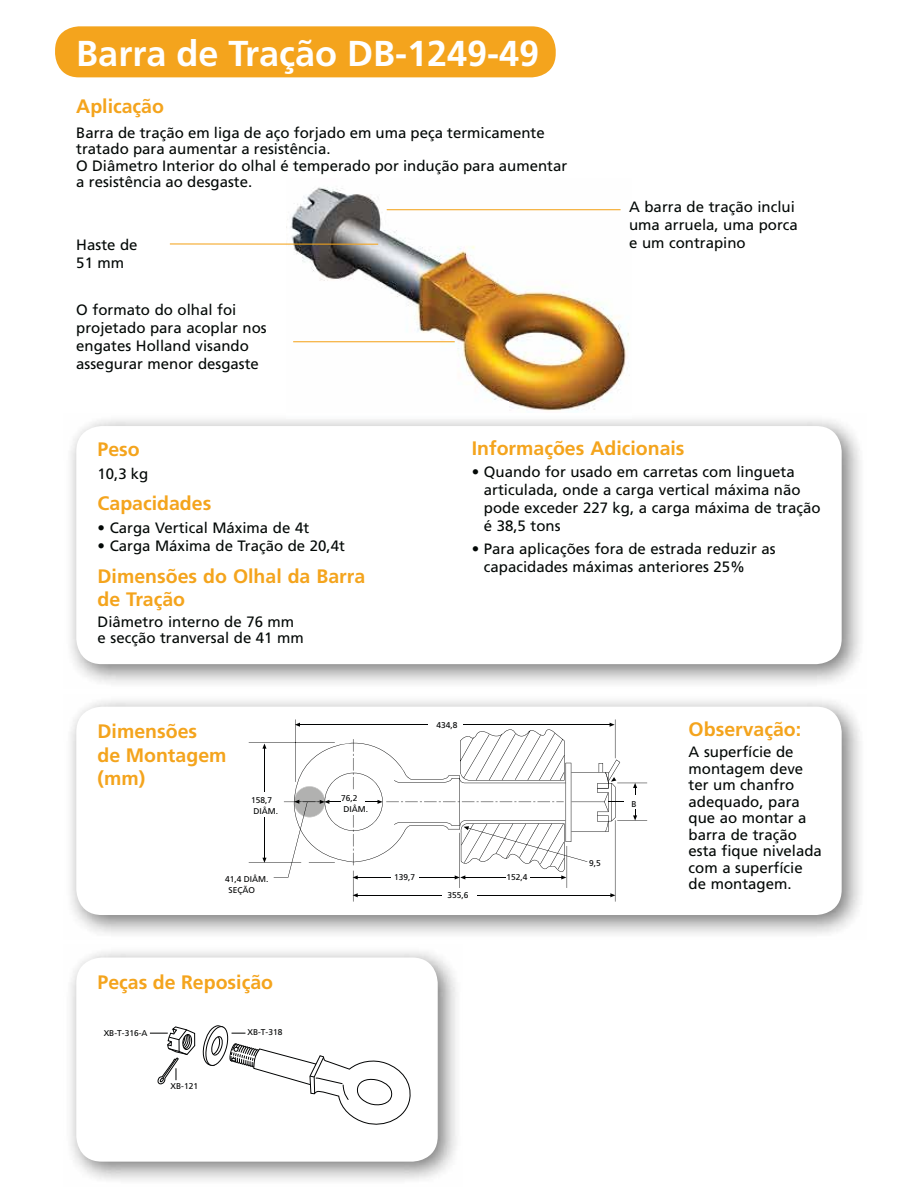
<style>
.page{position:relative;width:918px;height:1188px;background:#fff}
.page>*{position:absolute;margin:0;border:0;box-sizing:border-box;transform-origin:0 0}
.t1{font:700 36px "Frutiger";color:#fff}
.t2{font:700 19.5px/23.4px "Frutiger";color:#f4a41d}
.t3{font:15px/16.5px "Frutiger";color:#030806}
.t4{font:8.4px/10.5px "Frutiger";color:#010202}
</style>
<div class="page">
<div style="left:55px;top:26px;width:501px;height:51px;background:#f4a41d;border-radius:24px"></div>
<img style="left:286px;top:187px;width:344px;height:225px">
<svg style="left:202px;top:1025px;width:209px;height:100px"></svg>
<svg style="left:150px;top:1026px;width:45px;height:59px"></svg>
<hr style="left:617px;top:821px;width:30px;height:1px;background:#010202">
<hr style="left:617px;top:783px;width:30px;height:1px;background:#010202">
<hr style="left:615px;top:820px;width:1px;height:82px;background:#010202">
<hr style="left:615px;top:719px;width:1px;height:39px;background:#010202">
<hr style="left:295px;top:719px;width:1px;height:63px;background:#010202">
<hr style="left:249px;top:742px;width:86px;height:1px;background:#010202">
<hr style="left:249px;top:863px;width:52px;height:1px;background:#010202">
<hr style="left:353px;top:871px;width:1px;height:31px;background:#010202">
<hr style="left:567px;top:846px;width:1px;height:42px;background:#010202">
<hr style="left:460px;top:833px;width:1px;height:55px;background:#010202">
<hr style="left:357px;top:895px;width:85px;height:1px;background:#010202">
<svg style="left:353px;top:893px;width:5px;height:4px"></svg>
<hr style="left:477px;top:895px;width:134px;height:1px;background:#010202">
<svg style="left:610px;top:893px;width:5px;height:4px"></svg>
<svg style="left:633px;top:783px;width:4px;height:12px"></svg>
<svg style="left:633px;top:809px;width:4px;height:12px"></svg>
<hr style="left:264px;top:748px;width:1px;height:44px;background:#010202">
<svg style="left:262px;top:744px;width:5px;height:5px"></svg>
<hr style="left:264px;top:817px;width:1px;height:41px;background:#010202">
<svg style="left:262px;top:858px;width:5px;height:5px"></svg>
<svg style="left:274px;top:723px;width:350px;height:157px"></svg>
<hr style="left:170px;top:243px;width:208px;height:2px;background:#f4a41d">
<hr style="left:293px;top:341px;width:162px;height:1px;background:#f4a41d">
<hr style="left:387px;top:209px;width:234px;height:1px;background:#f4a41d">
<h1 class="t1" style="left:76px;top:39px;width:464px">Barra de Tração DB-1249-49</h1>
<h2 class="t2" style="left:76px;top:96px;width:89px">Aplicação</h2>
<p class="t3" style="left:76px;top:125px;width:492px">Barra de tração em liga de aço forjado em uma peça termicamente tratado para aumentar a resistência.<br>O Diâmetro Interior do olhal é temperado por indução para aumentar a resistência ao desgaste.</p>
<p class="t3" style="left:629px;top:199px;width:170px;line-height:18px">A barra de tração inclui uma arruela, uma porca</p>
<p class="t3" style="left:76px;top:238px;width:63px">Haste de</p>
<p class="t3" style="left:629px;top:236px;width:118px">e um contrapino</p>
<p class="t3" style="left:76px;top:256px;width:49px">51 mm</p>
<p class="t3" style="left:76px;top:302px;width:192px;line-height:18px">O formato do olhal foi projetado para acoplar nos engates Holland visando assegurar menor desgaste</p>
<h2 class="t2" style="left:98px;top:439px;width:44px">Peso</h2>
<p class="t3" style="left:98px;top:466px;width:52px">10,3 kg</p>
<h2 class="t2" style="left:98px;top:493px;width:115px">Capacidades</h2>
<p class="t3" style="left:98px;top:520px;width:213px">• Carga Vertical Máxima de 4t</p>
<p class="t3" style="left:98px;top:538px;width:249px">• Carga Máxima de Tração de 20,4t</p>
<h2 class="t2" style="left:98px;top:566px;width:269px">Dimensões do Olhal da Barra de Tração</h2>
<p class="t3" style="left:98px;top:614px;width:208px">Diâmetro interno de 76 mm e secção tranversal de 41 mm</p>
<h2 class="t2" style="left:472px;top:438px;width:214px">Informações Adicionais</h2>
<p class="t3" style="left:484px;top:464px;width:338px;line-height:18px;text-indent:-12px">• Quando for usado em carretas com lingueta articulada, onde a carga vertical máxima não pode exceder 227 kg, a carga máxima de tração é 38,5 tons</p>
<p class="t3" style="left:484px;top:541px;width:293px;line-height:18px;text-indent:-12px">• Para aplicações fora de estrada reduzir as capacidades máximas anteriores 25%</p>
<h2 class="t2" style="left:98px;top:721px;width:130px">Dimensões<br>de Montagem (mm)</h2>
<p class="t4" style="left:251px;top:795px;width:29px">158,7<br>DIÂM.</p>
<p class="t4" style="left:229px;top:874px;width:42px;text-indent:-3px">41,4 DIÂM.<br>SEÇÃO</p>
<p class="t4" style="left:341px;top:794px;width:29px">76,2<br>DIÂM.</p>
<p class="t4" style="left:436px;top:721px;width:23px">434,8</p>
<p class="t4" style="left:394px;top:873px;width:23px">139,7</p>
<p class="t4" style="left:506px;top:872px;width:23px">152,4</p>
<p class="t4" style="left:447px;top:891px;width:23px">355,6</p>
<p class="t4" style="left:589px;top:859px;width:13px">9,5</p>
<p class="t4" style="left:631px;top:800px;width:7px">B</p>
<h2 class="t2" style="left:689px;top:719px;width:114px">Observação:</h2>
<p class="t3" style="left:689px;top:745px;width:135px">A superfície de montagem deve ter um chanfro adequado, para que ao montar a barra de tração esta fique nivelada com a superfície de montagem.</p>
<h2 class="t2" style="left:98px;top:972px;width:177px">Peças de Reposição</h2>
<p class="t4" style="left:104px;top:1028px;width:45px">XB-T-316-A</p>
<p class="t4" style="left:247px;top:1028px;width:36px">XB-T-318</p>
<p class="t4" style="left:171px;top:1082px;width:29px">XB-121</p>
</div>
